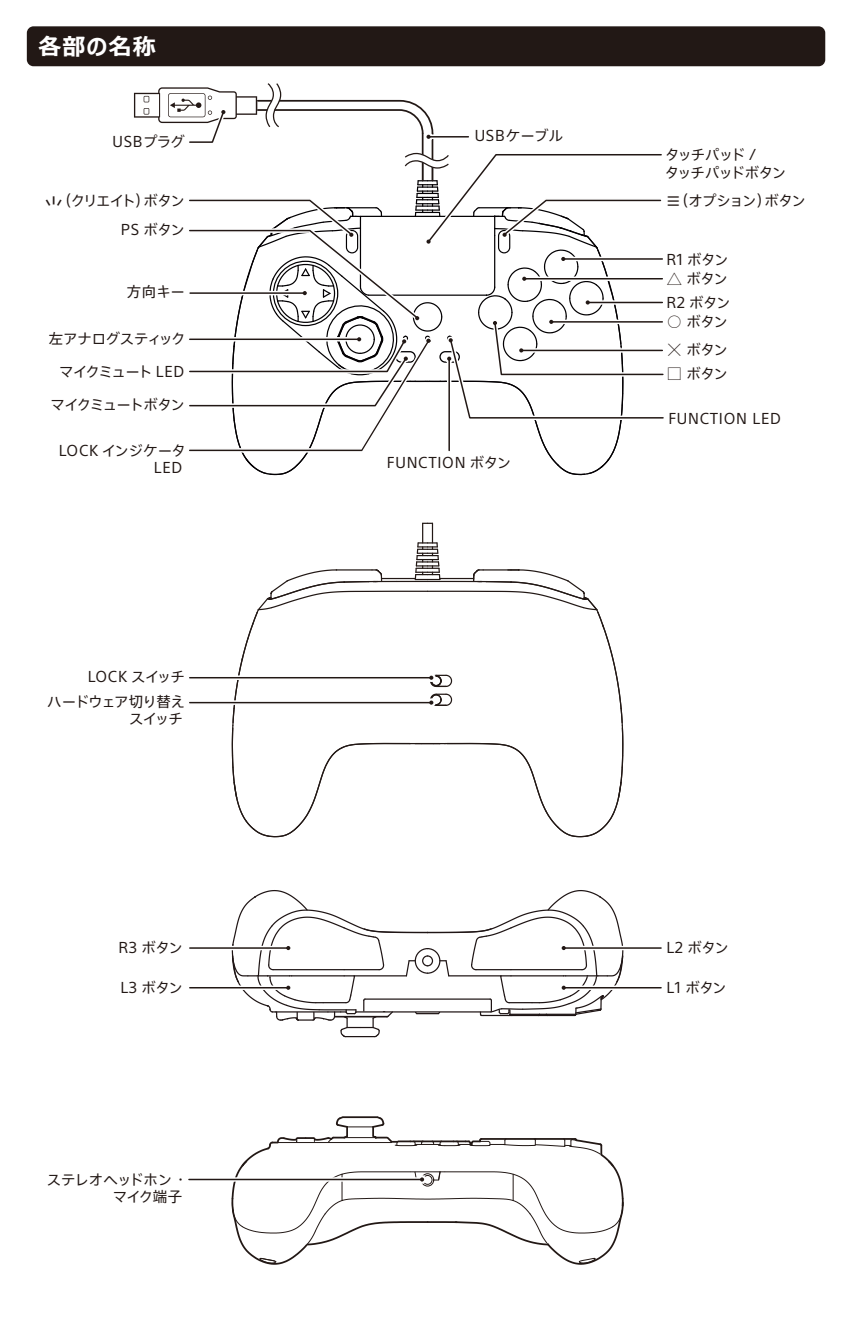
<style>
.page{position:relative;width:852px;height:1320px;background:#fff}
.page>*{position:absolute;margin:0;border:0;box-sizing:border-box;transform-origin:0 0}
.t1{font:700 23.1px "Meiryo UI";letter-spacing:.05em;color:#fff}
.t2{font:14.4px/23.4px "SST Jp Pro";letter-spacing:-.015em;color:#221815}
.t3{font:14.4px/17.4px "SST Jp Pro";letter-spacing:-.07em;color:#221815}
.t4{font:14.4px "SST Jp Pro";letter-spacing:.05em;color:#221815}
.t5{font:14.4px/24.9px "SST Jp Pro";letter-spacing:-.04em;color:#221815;text-align:right}
.t6{font:14.4px/28.8px "SST Jp Pro";letter-spacing:-.1em;color:#221815;text-align:right}
.t7{font:14.4px/17.4px "SST Jp Pro";letter-spacing:-.035em;color:#221815}
.t8{font:14.4px/17.4px "SST Jp Pro";letter-spacing:.015em;color:#221815;text-align:right}
.t9{font:14.4px "SST Jp Pro";letter-spacing:-.09em;color:#221815}
.t10{font:14.4px "SST Jp Pro";letter-spacing:.035em;color:#221815}
.s1{font-family:"SIE T2.0"}
</style>
<div class="page">
<div style="left:27px;top:26px;width:798px;height:40px;background:#221815;border-radius:7px"></div>
<hr style="left:190px;top:947px;width:98px;height:2px;background:#221815">
<hr style="left:564px;top:947px;width:97px;height:2px;background:#221815">
<svg style="left:624px;top:988px;width:37px;height:1px"></svg>
<hr style="left:564px;top:987px;width:97px;height:1px;background:#221815">
<svg style="left:190px;top:988px;width:41px;height:1px"></svg>
<hr style="left:190px;top:987px;width:98px;height:1px;background:#221815">
<svg style="left:231px;top:890px;width:393px;height:148px"></svg>
<svg style="left:188px;top:675px;width:245px;height:5px"></svg>
<hr style="left:189px;top:677px;width:243px;height:1px;background:#fff">
<svg style="left:188px;top:700px;width:245px;height:5px"></svg>
<hr style="left:189px;top:702px;width:243px;height:1px;background:#fff">
<svg style="left:231px;top:523px;width:393px;height:315px"></svg>
<svg style="left:189px;top:1180px;width:42px;height:1px"></svg>
<hr style="left:189px;top:1178px;width:233px;height:2px;background:#221815">
<svg style="left:231px;top:1116px;width:393px;height:149px"></svg>
<svg style="left:134px;top:83px;width:530px;height:393px"></svg>
<h1 class="t1" style="left:38px;top:30px;width:119px">各部の名称</h1>
<p class="t2" style="left:113px;top:130px;width:74px">USBプラグ</p>
<p class="t10" style="left:475px;top:125px;width:90px">USBケーブル</p>
<p class="t6" style="left:45px;top:186px;width:141px"><span class="s1">.</span>（クリエイト）ボタン<br>PS ボタン</p>
<p class="t2" style="left:127px;top:280px;width:59px">方向キー</p>
<p class="t2" style="left:49px;top:327px;width:139px">左アナログスティック</p>
<p class="t3" style="left:59px;top:362px;width:127px">マイクミュート LED</p>
<p class="t9" style="left:51px;top:394px;width:135px">マイクミュートボタン</p>
<p class="t8" style="left:59px;top:441px;width:129px">LOCK インジケータ<br>LED</p>
<p class="t5" style="left:47px;top:663px;width:139px">LOCK スイッチ<br>ハードウェア切り替え</p>
<p class="t2" style="left:129px;top:706px;width:55px">スイッチ</p>
<p class="t2" style="left:119px;top:935px;width:65px">R3 ボタン</p>
<p class="t2" style="left:120px;top:975px;width:64px">L3 ボタン</p>
<p class="t7" style="left:113px;top:1170px;width:77px;text-indent:-66px">ステレオヘッドホン ・マイク端子</p>
<p class="t4" style="left:387px;top:452px;width:125px">FUNCTION ボタン</p>
<p class="t3" style="left:665px;top:146px;width:122px">タッチパッド /<br>タッチパッドボタン</p>
<p class="t3" style="left:666px;top:191px;width:141px"><span class="s1">,</span>（オプション）ボタン</p>
<p class="t2" style="left:666px;top:247px;width:63px">R1 ボタン</p>
<p class="t2" style="left:666px;top:267px;width:65px"><span class="s1">h</span> ボタン<br>R2 ボタン</p>
<p class="t2" style="left:666px;top:309px;width:63px"><span class="s1">j</span> ボタン</p>
<p class="t2" style="left:666px;top:338px;width:63px"><span class="s1">k</span> ボタン</p>
<p class="t2" style="left:666px;top:362px;width:63px"><span class="s1">l</span> ボタン</p>
<p class="t4" style="left:668px;top:408px;width:114px">FUNCTION LED</p>
<p class="t2" style="left:666px;top:935px;width:64px">L2 ボタン</p>
<p class="t2" style="left:666px;top:975px;width:61px">L1 ボタン</p>
</div>
